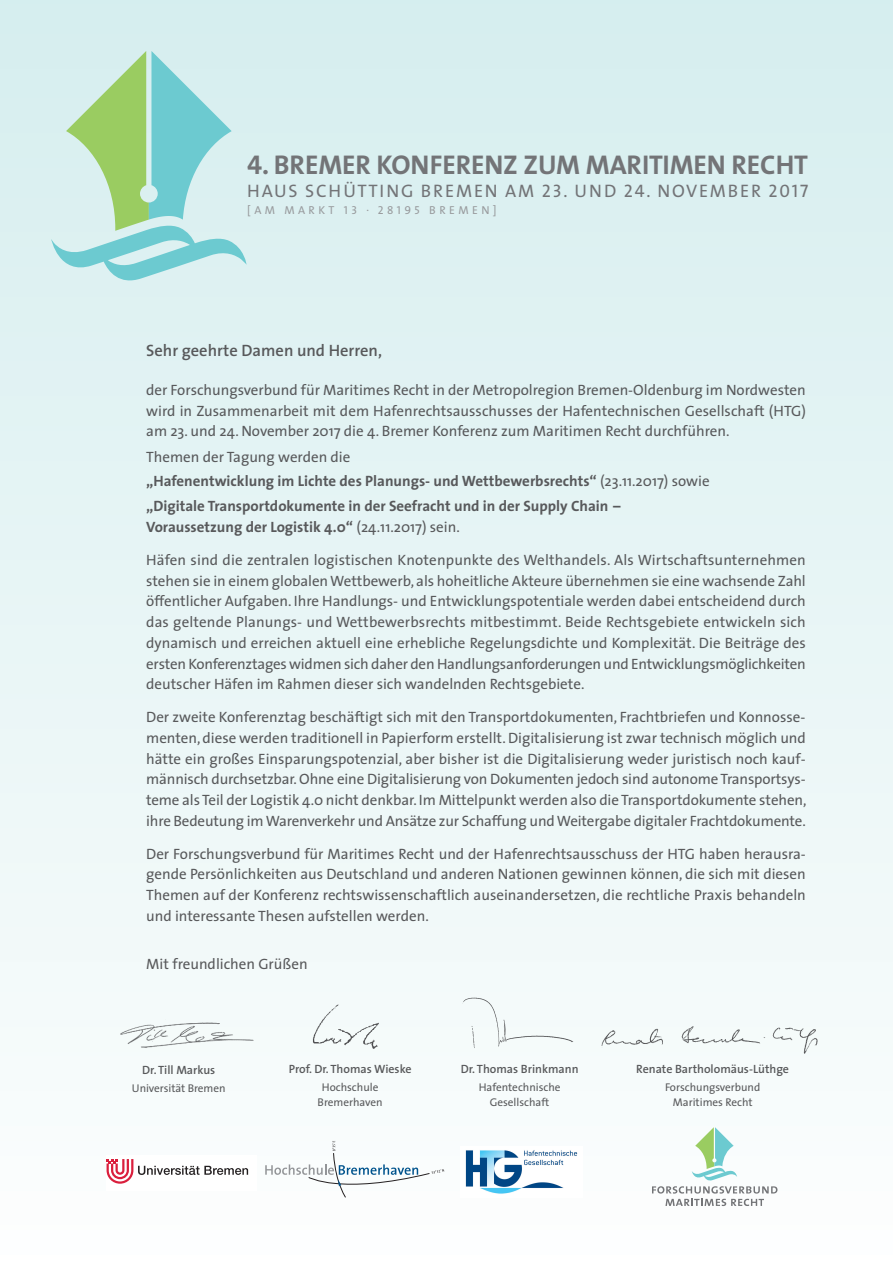
<style>
.page{position:relative;width:893px;height:1263px;background:#fff}
.page>*{position:absolute;margin:0;border:0;box-sizing:border-box;transform-origin:0 0}
.t1{font:700 27.15px "The Sans";letter-spacing:-.005em;color:#737477}
.t2{font:18.15px "The Sans";letter-spacing:.1em;color:#737477}
.t3{font:600 16.5px "The Sans";color:#58595b}
.t4{font:15px/20.7px "The Sans";color:#58595b;text-align:justify}
.t5{font:700 15px/24px "The Sans";color:#58595b}
.t6{font:600 12px "The Sans";color:#58595b}
.t7{font:11.55px "The Sans Caps";letter-spacing:.295em;color:#999b9e}
.t8{font:11.25px/15px "The Sans";color:#58595b;text-align:center}
.s1{font-family:"The Sans Bold Caps";font-weight:400}
.s2{font-family:"The Sans Caps"}
.s3{font-weight:400}
</style>
<div class="page">
<div style="left:0;top:0;width:893px;height:1263px;background:linear-gradient(to bottom,#d5eeee,#fcfefd)"></div>
<svg style="left:51px;top:51px;width:196px;height:229px;background:#b3e0d0"></svg>
<div style="left:106px;top:1155px;width:150px;height:35px;background:#fff"></div>
<svg style="left:107px;top:1159px;width:141px;height:25px"></svg>
<img style="left:115px;top:1003px;width:143px;height:51px">
<div style="left:456px;top:996px;width:126px;height:54px;background:#f4fafa"></div>
<img style="left:598px;top:1018px;width:227px;height:41px">
<img style="left:460px;top:1147px;width:123px;height:50px">
<img style="left:307px;top:1000px;width:79px;height:50px">
<svg style="left:265px;top:1141px;width:179px;height:56px"></svg>
<svg style="left:652px;top:1127px;width:125px;height:66px"></svg>
<svg style="left:665px;top:1199px;width:99px;height:7px"></svg>
<h1 class="t1" style="left:247px;top:155px;width:562px"><span class="s1">4</span>. BREMER KONFERENZ ZUM MARITIMEN RECHT</h1>
<p class="t2" style="left:247px;top:184px;width:563px">HAUS SCHÜTTING BREMEN AM <span class="s2">23</span>. UND <span class="s2">24</span>. NOVEMBER <span class="s2">2017</span></p>
<p class="t7" style="left:247px;top:204px;width:251px">[AM MARKT 13 . 28195 BREMEN]</p>
<p class="t3" style="left:146px;top:344px;width:237px">Sehr geehrte Damen und Herren,</p>
<p class="t4" style="left:146px;top:381px;width:661px">der Forschungsverbund für Maritimes Recht in der Metropolregion Bremen-Oldenburg im Nordwesten wird in Zusammenarbeit mit dem Hafenrechtsausschusses der Hafentechnischen Gesellschaft (HTG) am 23. und 24. November 2017 die 4. Bremer Konferenz zum Maritimen Recht durchführen.</p>
<p class="t5" style="left:146px;top:446px;width:565px"><span class="s3">Themen der Tagung werden die<br></span>„Hafenentwicklung im Lichte des Planungs- und Wettbewerbsrechts“ <span class="s3">(23.11.2017) sowie</span></p>
<p class="t5" style="left:146px;top:497px;width:476px;line-height:20.7px">„Digitale Transportdokumente in der Seefracht und in der Supply Chain –<br>Voraussetzung der Logistik 4.0“ <span class="s3">(24.11.2017) sein.</span></p>
<p class="t4" style="left:146px;top:551px;width:661px">Häfen sind die zentralen logistischen Knotenpunkte des Welthandels. Als Wirtschaftsunternehmen stehen sie in einem globalen Wettbewerb, als hoheitliche Akteure übernehmen sie eine wachsende Zahl öffentlicher Aufgaben. Ihre Handlungs- und Entwicklungspotentiale werden dabei entscheidend durch das geltende Planungs- und Wettbewerbsrechts mitbestimmt. Beide Rechtsgebiete entwickeln sich dynamisch und erreichen aktuell eine erhebliche Regelungsdichte und Komplexität. Die Beiträge des ersten Konferenztages widmen sich daher den Handlungsanforderungen und Entwicklungsmöglichkeiten deutscher Häfen im Rahmen dieser sich wandelnden Rechtsgebiete.</p>
<p class="t4" style="left:146px;top:708px;width:662px">Der zweite Konferenztag beschäftigt sich mit den Transportdokumenten, Frachtbriefen und Konnosse&shy;menten, diese werden traditionell in Papierform erstellt. Digitalisierung ist zwar technisch möglich und hätte ein großes Einsparungspotenzial, aber bisher ist die Digitalisierung weder juristisch noch kauf&shy;männisch durchsetzbar. Ohne eine Digitalisierung von Dokumenten jedoch sind autonome Transportsys&shy;teme als Teil der Logistik 4.0 nicht denkbar. Im Mittelpunkt werden also die Transportdokumente stehen, ihre Bedeutung im Warenverkehr und Ansätze zur Schaffung und Weitergabe digitaler Frachtdokumente.</p>
<p class="t4" style="left:146px;top:845px;width:661px">Der Forschungsverbund für Maritimes Recht und der Hafenrechtsausschuss der HTG haben herausra&shy;gende Persönlichkeiten aus Deutschland und anderen Nationen gewinnen können, die sich mit diesen Themen auf der Konferenz rechtswissenschaftlich auseinandersetzen, die rechtliche Praxis behandeln und interessante Thesen aufstellen werden.</p>
<p class="t4" style="left:146px;top:955px;width:163px">Mit freundlichen Grüßen</p>
<p class="t6" style="left:142px;top:1065px;width:75px">Dr. Till Markus</p>
<p class="t8" style="left:132px;top:1082px;width:95px">Universität Bremen</p>
<p class="t6" style="left:289px;top:1064px;width:124px">Prof. Dr. Thomas Wieske</p>
<p class="t8" style="left:318px;top:1081px;width:67px">Hochschule<br>Bremerhaven</p>
<p class="t6" style="left:461px;top:1064px;width:119px">Dr. Thomas Brinkmann</p>
<p class="t8" style="left:479px;top:1081px;width:83px">Hafentechnische<br>Gesellschaft</p>
<p class="t6" style="left:636px;top:1064px;width:154px">Renate Bartholomäus-Lüthge</p>
<p class="t8" style="left:665px;top:1081px;width:97px">Forschungsverbund<br>Maritimes Recht</p>
</div>
